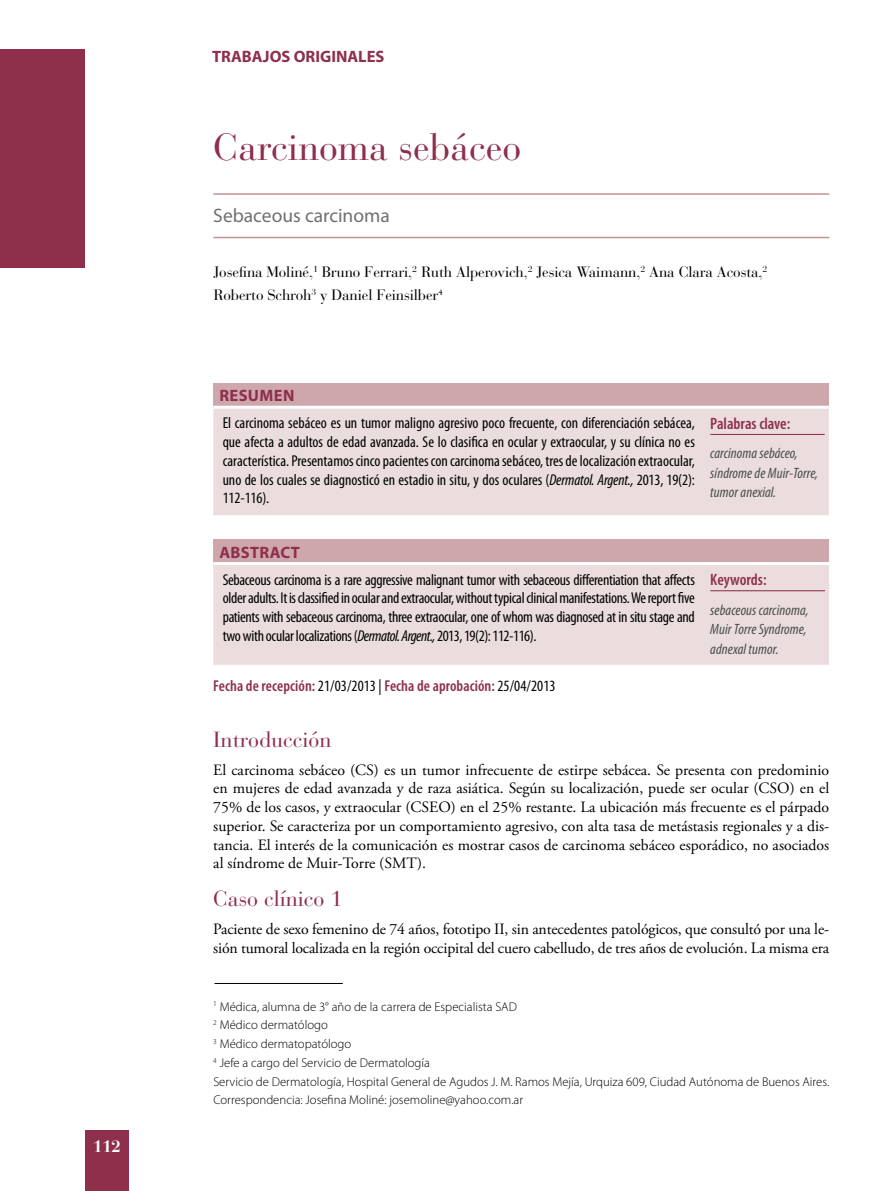
<style>
.page{position:relative;width:893px;height:1191px;background:#fff}
.page>*{position:absolute;margin:0;border:0;box-sizing:border-box;transform-origin:0 0}
.t1{font:37.5px "Bauer Bodoni";color:#8e2f4c}
.t2{font:21.75px "Bauer Bodoni";color:#8e2f4c}
.t3{font:19.5px "Myriad Pro";color:#707172}
.t4{font:700 16.5px "Myriad Pro";color:#8e2f4c}
.t5{font:600 condensed 16.5px "Myriad Pro";color:#8e2f4c}
.t6{font:700 16.5px "Myriad Pro";letter-spacing:.02em;color:#8e2f4c}
.t7{font:700 16.5px "Bauer Bodoni";color:#fff}
.t8{font:condensed 15.75px/18.8px "Myriad Pro";letter-spacing:-.01em;color:#000;text-align:justify}
.t9{font:15.75px/18.8px "Adobe Garamond Pro";letter-spacing:-.01em;color:#000;text-align:justify}
.t10{font:600 condensed 15.75px "Myriad Pro";letter-spacing:.005em;color:#8e2f4c}
.t11{font:15px/22.5px "Bauer Bodoni";letter-spacing:-.01em;color:#000}
.t12{font:italic condensed 15px/19.5px "Myriad Pro";letter-spacing:.005em;color:#4b4b4d}
.t13{font:300 12.75px/18.8px "Myriad Pro";color:#000}
.s1{font-style:italic}
.s2{font-weight:400;color:#000}
</style>
<div class="page">
<div style="left:0;top:50px;width:85px;height:218px;background:#8e2f4c"></div>
<div style="left:85px;top:1130px;width:44px;height:61px;background:#8e2f4c"></div>
<hr style="left:213px;top:193px;width:616px;height:2px;background:#c19298">
<hr style="left:213px;top:237px;width:616px;height:1px;background:#c19298">
<div style="left:213px;top:383px;width:616px;height:24px;background:#cda7ac"></div>
<div style="left:213px;top:409px;width:616px;height:106px;background:#ebddde"></div>
<hr style="left:213px;top:406px;width:488px;height:3px;background:#fff">
<hr style="left:701px;top:406px;width:128px;height:3px;background:#fff">
<hr style="left:710px;top:434px;width:115px;height:1px;background:#8e2f4c">
<div style="left:213px;top:539px;width:616px;height:24px;background:#cda7ac"></div>
<div style="left:213px;top:565px;width:616px;height:100px;background:#ebddde"></div>
<hr style="left:213px;top:562px;width:488px;height:3px;background:#fff">
<hr style="left:701px;top:562px;width:128px;height:3px;background:#fff">
<hr style="left:710px;top:590px;width:115px;height:1px;background:#8e2f4c">
<hr style="left:215px;top:983px;width:128px;height:1px;background:#000">
<p class="t7" style="left:93px;top:1136px;width:29px">112</p>
<p class="t4" style="left:212px;top:46px;width:174px">TRABAJOS ORIGINALES</p>
<h1 class="t1" style="left:213px;top:124px;width:309px">Carcinoma sebáceo</h1>
<p class="t3" style="left:213px;top:203px;width:178px">Sebaceous carcinoma</p>
<p class="t11" style="left:214px;top:261px;width:555px">Josefina Moliné,<sup>1</sup> Bruno Ferrari,<sup>2</sup> Ruth Alperovich,<sup>2</sup> Jesica Waimann,<sup>2</sup> Ana Clara Acosta,<sup>2<br></sup>Roberto Schroh<sup>3</sup> y Daniel Feinsilber<sup>4</sup></p>
<p class="t6" style="left:219px;top:385px;width:76px">RESUMEN</p>
<p class="t8" style="left:223px;top:413px;width:474px">El carcinoma sebáceo es un tumor maligno agresivo poco frecuente, con diferenciación sebácea, que afecta a adultos de edad avanzada. Se lo clasifica en ocular y extraocular, y su clínica no es característica. Presentamos cinco pacientes con carcinoma sebáceo, tres de localización extraocular, uno de los cuales se diagnosticó en estadio in situ, y dos oculares (<span class="s1">Dermatol. Argent.,</span> 2013, 19(2):<br>112-116).</p>
<p class="t5" style="left:710px;top:413px;width:81px">Palabras clave:</p>
<p class="t12" style="left:710px;top:443px;width:109px">carcinoma sebáceo, síndrome de Muir-Torre, tumor anexial.</p>
<p class="t4" style="left:219px;top:541px;width:12px">ABSTRA</p>
<p class="t4" style="left:281px;top:541px;width:20px">CT</p>
<p class="t8" style="left:223px;top:570px;width:474px">Sebaceous carcinoma is a rare aggressive malignant tumor with sebaceous differentiation that affects older adults. It is classified in ocular and extraocular, without typical clinical manifestations. We report five patients with sebaceous carcinoma, three extraocular, one of whom was diagnosed at in situ stage and two with ocular localizations (<span class="s1">Dermatol. Argent.,</span> 2013, 19(2): 112-116).</p>
<p class="t5" style="left:710px;top:569px;width:58px">Keywords:</p>
<p class="t12" style="left:710px;top:599px;width:100px">sebaceous carcinoma,<br>Muir Torre Syndrome, adnexal tumor.</p>
<p class="t10" style="left:213px;top:675px;width:344px">Fecha de recepción: <span class="s2">21/03/2013 |</span> Fecha de aprobación: <span class="s2">25/04/2013</span></p>
<h2 class="t2" style="left:213px;top:726px;width:120px">Introducción</h2>
<p class="t9" style="left:213px;top:761px;width:617px">El carcinoma sebáceo (CS) es un tumor infrecuente de estirpe sebácea. Se presenta con predominio en mujeres de edad avanzada y de raza asiática. Según su localización, puede ser ocular (CSO) en el 75% de los casos, y extraocular (CSEO) en el 25% restante. La ubicación más frecuente es el párpado superior. Se caracteriza por un comportamiento agresivo, con alta tasa de metástasis regionales y a dis&shy;tancia. El interés de la comunicación es mostrar casos de carcinoma sebáceo esporádico, no asociados al síndrome de Muir-Torre (SMT).</p>
<h2 class="t2" style="left:213px;top:885px;width:131px">Caso clínico 1</h2>
<p class="t9" style="left:213px;top:920px;width:617px">Paciente de sexo femenino de 74 años, fototipo II, sin antecedentes patológicos, que consultó por una le&shy;sión tumoral localizada en la región occipital del cuero cabelludo, de tres años de evolución. La misma era</p>
<p class="t13" style="left:213px;top:996px;width:617px"><sup>1</sup> Médica, alumna de 3° año de la carrera de Especialista SAD<br><sup>2</sup> Médico dermatólogo<br><sup>3</sup> Médico dermatopatólogo<br><sup>4</sup> Jefe a cargo del Servicio de Dermatología<br>Servicio de Dermatología, Hospital General de Agudos J. M. Ramos Mejía, Urquiza 609, Ciudad Autónoma de Buenos Aires.<br>Correspondencia: Josefina Moliné: josemoline@yahoo.com.ar</p>
</div>
